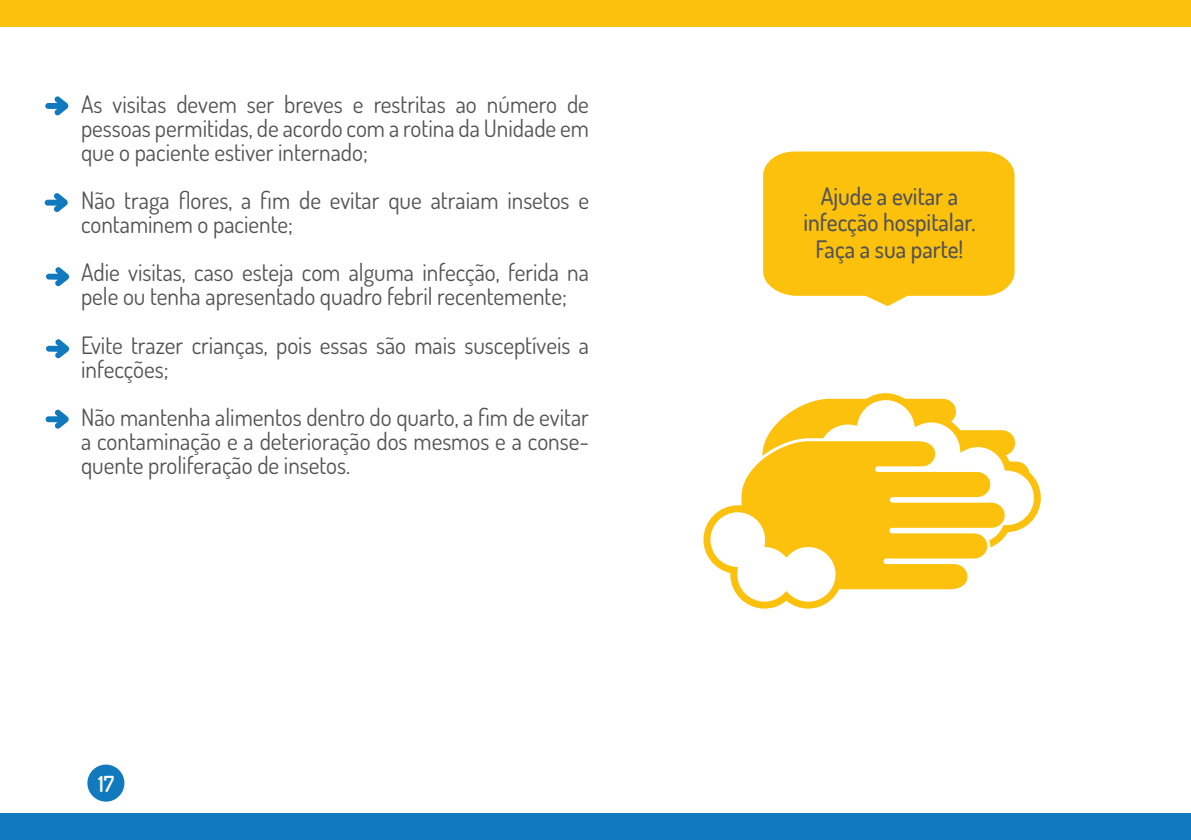
<style>
.page{position:relative;width:1191px;height:840px;background:#fff}
.page>*{position:absolute;margin:0;border:0;box-sizing:border-box;transform-origin:0 0}
.t1{font:24px/24px "Dosis";color:#535353}
.t2{font:500 24px/26.4px "Dosis";color:#535353;text-align:center}
.t3{font:600 22px "Dosis";color:#fff}
</style>
<div class="page">
<svg style="left:763px;top:151px;width:251px;height:155px;background:#fcc51f"></svg>
<svg style="left:46px;top:409px;width:23px;height:20px"></svg>
<svg style="left:45px;top:96px;width:23px;height:20px"></svg>
<svg style="left:45px;top:193px;width:23px;height:19px"></svg>
<svg style="left:46px;top:267px;width:23px;height:19px"></svg>
<svg style="left:46px;top:339px;width:23px;height:19px"></svg>
<svg style="left:765px;top:393px;width:275px;height:145px"></svg>
<svg style="left:703px;top:441px;width:301px;height:167px;fill:#fcc10c"></svg>
<div style="left:0;top:0;width:1191px;height:26px;background:#fcc10c"></div>
<div style="left:0;top:813px;width:1191px;height:26px;background:#117abf"></div>
<div style="left:87px;top:764px;width:37px;height:37px;background:#117abf;border-radius:50%"></div>
<p class="t1" style="left:81px;top:92px;width:509px;text-align:justify">As visitas devem ser breves e restritas ao número de pessoas permitidas, de acordo com a rotina da Unidade em que o paciente estiver internado;</p>
<p class="t1" style="left:81px;top:188px;width:509px">Não traga flores, a fim de evitar que atraiam insetos e contaminem o paciente;</p>
<p class="t1" style="left:81px;top:260px;width:509px">Adie visitas, caso esteja com alguma infecção, ferida na pele ou tenha apresentado quadro febril recentemente;</p>
<p class="t1" style="left:81px;top:332px;width:509px">Evite trazer crianças, pois essas são mais susceptíveis a infecções;</p>
<p class="t1" style="left:81px;top:404px;width:509px;text-align:justify">Não mantenha alimentos dentro do quarto, a fim de evitar a contaminação e a deterioração dos mesmos e a conse&shy;quente proliferação de insetos.</p>
<p class="t3" style="left:98px;top:769px;width:18px">17</p>
<p class="t2" style="left:803px;top:182px;width:173px">Ajude a evitar a infecção hospitalar.<br>Faça a sua parte!</p>
</div>
